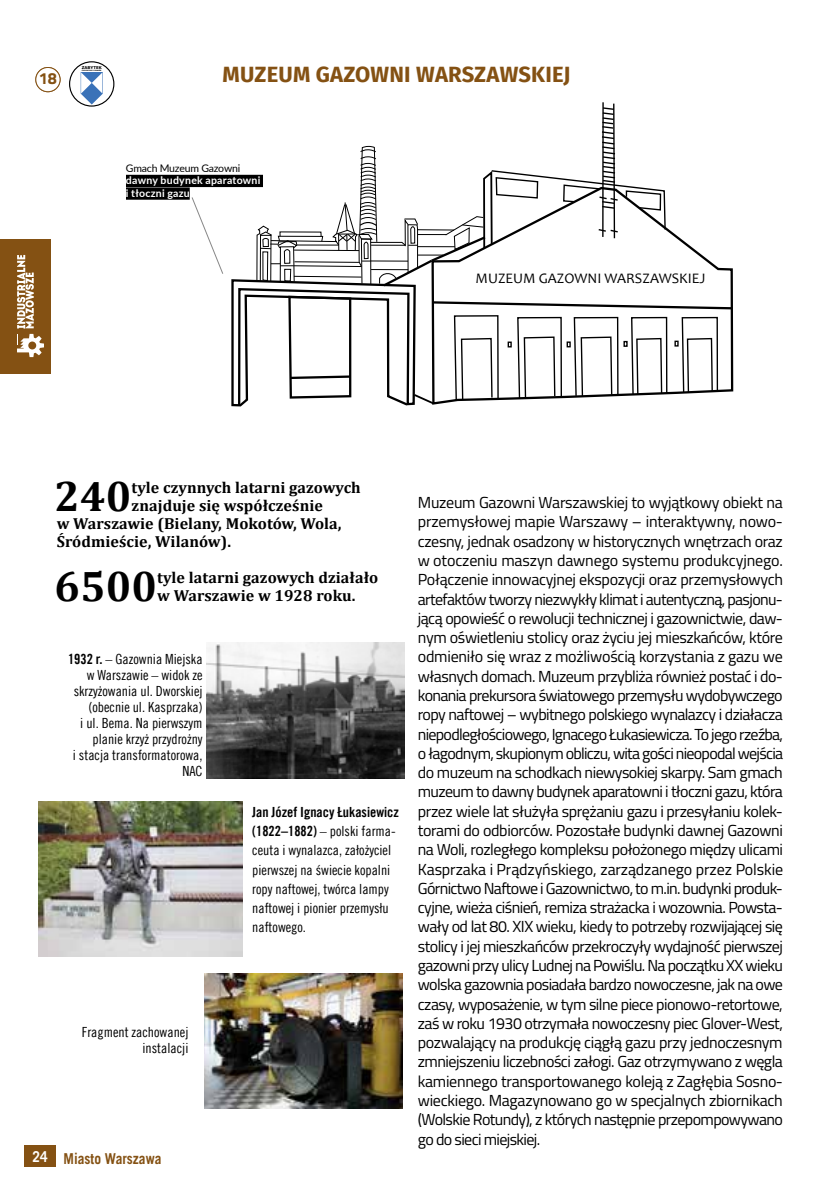
<style>
.page{position:relative;width:840px;height:1191px;background:#fff}
.page>*{position:absolute;margin:0;border:0;box-sizing:border-box;transform-origin:0 0}
.t1{font:700 43px "Cambria";letter-spacing:.005em;color:#000}
.t2{font:700 22px "Fira Sans";letter-spacing:.01em;color:#845113}
.t3{font:700 16.2px "Titillium";color:#845113}
.t4{font:16px/19.2px "Titillium";letter-spacing:-.04em;color:#000;text-align:justify}
.t5{font:700 16px/18px "Cambria";letter-spacing:.005em;color:#000}
.t6{font:700 15px "Trade Gothic LT Com";color:#845113;scale:.9 1}
.t7{font:14.6px "Candara";color:#000}
.t8{font:14px/16px "Trade Gothic LT Com Cn 18";color:#000;text-align:right}
.t9{font:14px "Trade Gothic LT Com Bd Cn 20";color:#000}
.t10{font:700 10.6px/12.6px "Lato";letter-spacing:.025em;color:#fff}
.t11{font:10.6px "Lato";letter-spacing:-.02em;color:#000}
.t12{font:700 4px "Verdana";color:#000}
.s1{font-family:"Trade Gothic LT Com Bd Cn 20"}
.s2{color:#fff}
</style>
<div class="page">
<div style="left:0;top:239px;width:51px;height:134px;background:#845113"></div>
<div style="left:24px;top:1145px;width:32px;height:22px;background:#845113"></div>
<svg style="left:17px;top:255px;width:17px;height:73px"></svg>
<svg style="left:17px;top:334px;width:27px;height:23px"></svg>
<svg style="left:68px;top:60px;width:47px;height:48px"></svg>
<div style="left:69px;top:61px;width:45px;height:46px;border:1px solid #000;border-radius:50%"></div>
<svg style="left:81px;top:72px;width:22px;height:32px"></svg>
<svg style="left:230px;top:102px;width:503px;height:305px"></svg>
<img style="left:207px;top:643px;width:197px;height:135px">
<img style="left:38px;top:801px;width:204px;height:155px">
<img style="left:204px;top:973px;width:198px;height:135px">
<div style="left:126px;top:175px;width:137px;height:12px;background:#000"></div>
<div style="left:126px;top:187px;width:64px;height:13px;background:#000"></div>
<svg style="left:191px;top:197px;width:32px;height:77px"></svg>
<div style="left:36px;top:67px;width:24px;height:25px;border:1px solid #845113;border-radius:50%"></div>
<p class="t3" style="left:39px;top:66px;width:20px">18</p>
<p class="t12" style="left:82px;top:65px;width:22px">ZABYTEK</p>
<h2 class="t2" style="left:222px;top:56px;width:349px">MUZEUM GAZOWNI WARSZAWSKIEJ</h2>
<p class="t11" style="left:126px;top:160px;width:116px">Gmach Muzeum Gazowni</p>
<p class="t10" style="left:126px;top:174px;width:136px">dawny budynek aparatowni i tłoczni gazu</p>
<p class="t7" style="left:475px;top:269px;width:231px">MUZEUM GAZOWNI WARSZAWSKIEJ</p>
<h1 class="t1" style="left:54px;top:466px;width:78px">240</h1>
<p class="t5" style="left:131px;top:478px;width:231px">tyle czynnych latarni gazowych</p>
<p class="t5" style="left:131px;top:496px;width:193px">znajduje się współcześnie</p>
<p class="t5" style="left:57px;top:514px;width:286px">w Warszawie (Bielany, Mokotów, Wola,</p>
<p class="t5" style="left:57px;top:532px;width:176px">Śródmieście, Wilanów).</p>
<h1 class="t1" style="left:54px;top:556px;width:104px">6500</h1>
<p class="t5" style="left:157px;top:568px;width:222px">tyle latarni gazowych działało w Warszawie w 1928 roku.</p>
<p class="t8" style="left:68px;top:650px;width:136px"><span class="s1">1932 r.</span> – Gazownia Miejska w Warszawie – widok ze skrzyżowania ul. Dworskiej (obecnie ul. Kasprzaka)<br>i ul. Bema. Na pierwszym planie krzyż przydrożny<br>i stacja transformatorowa,<br>NAC</p>
<p class="t8" style="left:82px;top:1024px;width:108px">Fragment zachowanej instalacji</p>
<p class="t6" style="left:32px;top:1149px;width:145px"><span class="s2">24</span> Miasto Warszawa</p>
<p class="t9" style="left:252px;top:803px;width:148px">Jan Józef Ignacy Łukasiewicz</p>
<p class="t8" style="left:252px;top:821px;width:145px;line-height:19.2px;text-align:left"><span class="s1">(1822–1882)</span> – polski farma&shy;ceuta i wynalazca, założyciel pierwszej na świecie kopalni ropy naftowej, twórca lampy naftowej i pionier przemysłu naftowego.</p>
<p class="t4" style="left:417px;top:492px;width:366px">Muzeum Gazowni Warszawskiej to wyjątkowy obiekt na przemysłowej mapie Warszawy – interaktywn y, nowo&shy;czesn y, jednak osadzon y w historycznych wnętrzach oraz w otoczeniu maszyn dawnego systemu produkcyjnego.<br>Połączenie innowacyjnej ekspozycji oraz przemysłowych artefaktów tworzy niezwykły klimat i autentyczną, pasjonu&shy;jącą opowieść o rewolucji technicznej i gazownictwie, daw&shy;nym oświetleniu stolicy oraz życiu jej mieszkańców, które odmieniło się wraz z możliwością korzystania z gazu we własnych domach. Muzeum przybliża również postać i do&shy;konania prekursora światowego przemysłu wydobywczego ropy naftowej – wybitnego polskiego wynalazcy i działacza niepodległościowego, Ignacego Łukasiewicza. To jego rzeźba, o łagodnym, skupionym obliczu, wita gości nieopodal wejścia do muzeum na schodkach niewysokiej skarpy. Sam gmach muzeum to dawny budynek aparatowni i tłoczni gazu, która przez wiele lat służyła sprężaniu gazu i przesyłaniu kolek&shy;torami do odbiorców. Pozostałe budynki dawnej Gazowni na Woli, rozległego kompleksu położonego między ulicami Kasprzaka i Prądzyńskiego, zarządzanego przez Polskie Górnictwo Naftowe i Gazownictwo, to m.in. budynki produk&shy;cyjne, wieża ciśnień, remiza strażacka i wozownia. Powsta&shy;wały od lat 80. XIX wieku, kiedy to potrzeby rozwijającej się stolicy i jej mieszkańców przekroczyły wydajność pierwszej gazowni przy ulicy Ludnej na Powiślu. Na początku XX wieku wolska gazownia posiadała bardzo nowoczesne, jak na owe czasy, wyposażenie, w tym silne piece pionowo-retortowe, zaś w roku 1930 otrzymała nowoczesny piec Glover-West, pozwalający na produkcję ciągłą gazu przy jednoczesnym zmniejszeniu liczebności załogi. Gaz otrzymywano z węgla kamiennego transportowanego koleją z Zagłębia Sosno&shy;wieckiego. Magazynowano go w specjalnych zbiornikach (Wolskie Rotundy), z których następnie przepompowywano go do sieci miejskiej.</p>
</div>
